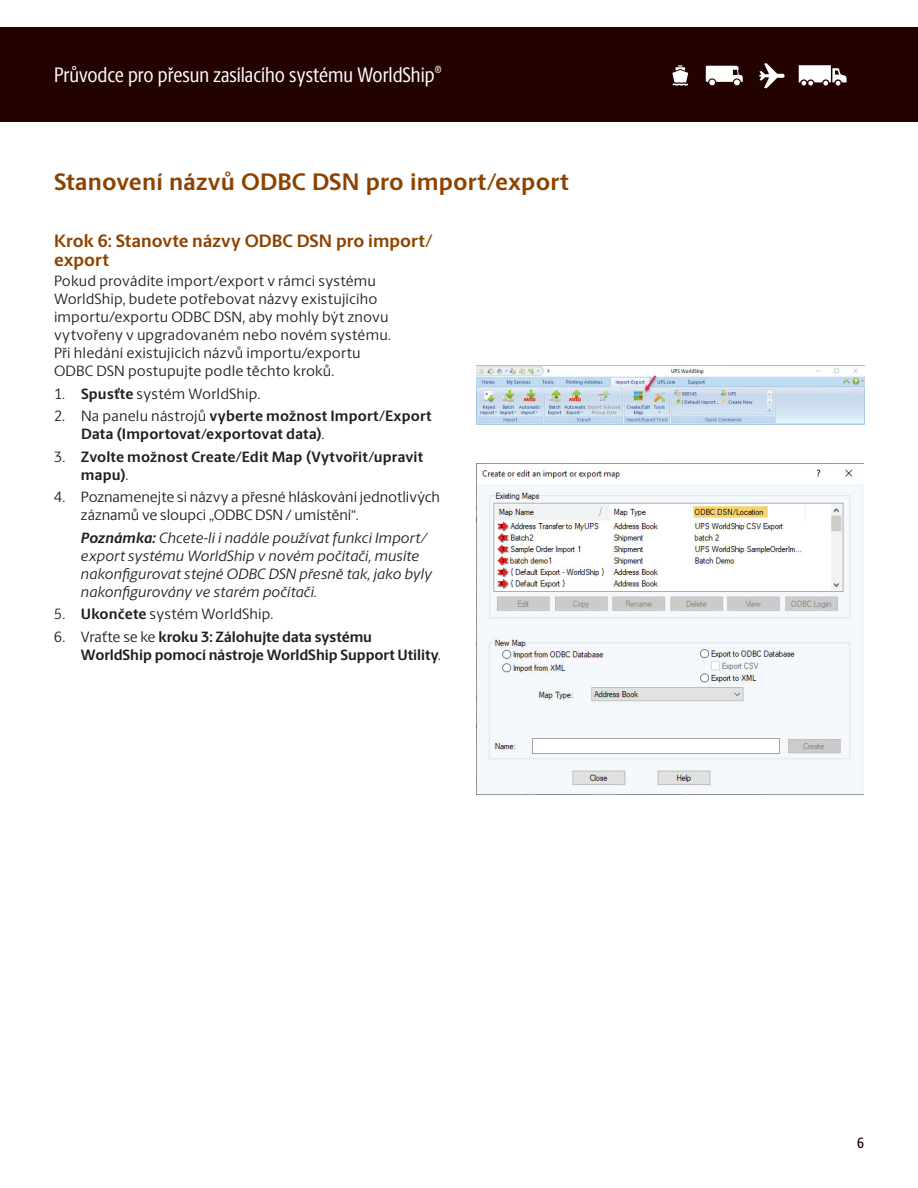
<style>
.page{position:relative;width:918px;height:1188px;background:#fff}
.page>*{position:absolute;margin:0;border:0;box-sizing:border-box;transform-origin:0 0}
.t1{font:700 24px "UPS Berlingske Sans";letter-spacing:.005em;color:#8d4300}
.t2{font:21px "UPS Berlingske Sans Cn";color:#fff}
.t3{font:700 18px/19.5px "UPS Berlingske Sans";color:#8d4300}
.t4{font:15px/18px "UPS Berlingske Sans";letter-spacing:.01em;color:#231f20}
.t5{font:700 15px/18px "UPS Berlingske Sans";letter-spacing:.005em;color:#231f20}
.t6{font:italic 15px/18px "UPS Berlingske Sans";letter-spacing:.01em;color:#231f20}
.t7{font:500 15px "UPS Berlingske Sans Cn";color:#230300}
.s1{font-weight:700}
.s2{font-weight:400}
</style>
<div class="page">
<div style="left:0;top:27px;width:918px;height:95px;background:#230300"></div>
<svg style="left:672px;top:65px;width:16px;height:21px"></svg>
<svg style="left:706px;top:66px;width:37px;height:20px"></svg>
<svg style="left:759px;top:63px;width:26px;height:25px"></svg>
<svg style="left:799px;top:65px;width:48px;height:21px"></svg>
<img style="left:477px;top:365px;width:387px;height:59px">
<img style="left:477px;top:469px;width:387px;height:325px">
<h2 class="t2" style="left:54px;top:60px;width:389px">Průvodce pro přesun zasílacího systému WorldShip<sup>®</sup></h2>
<h1 class="t1" style="left:54px;top:164px;width:516px">Stanovení názvů ODBC DSN pro import/export</h1>
<p class="t3" style="left:54px;top:230px;width:380px">Krok 6: Stanovte názvy ODBC DSN pro import/ export</p>
<p class="t4" style="left:54px;top:272px;width:338px">Pokud provádíte import/export v rámci systému WorldShip, budete potřebovat názvy existujícího importu/exportu ODBC DSN, aby mohly být znovu vytvořeny v upgradovaném nebo novém systému.<br>Při hledání existujících názvů importu/exportu ODBC DSN postupujte podle těchto kroků.</p>
<p class="t4" style="left:54px;top:384px;width:208px">1. <span class="s1">Spusťte</span> systém WorldShip.</p>
<p class="t5" style="left:81px;top:407px;width:352px;text-indent:-27px"><span class="s2">2. Na panelu nástrojů</span> vyberte možnost Import/Export<br>Data (Importovat/exportovat data)<span class="s2">.</span></p>
<p class="t5" style="left:81px;top:448px;width:344px;text-indent:-27px"><span class="s2">3.</span> Zvolte možnost Create/Edit Map (Vytvořit/upravit mapu)<span class="s2">.</span></p>
<p class="t4" style="left:81px;top:488px;width:361px;text-indent:-27px">4. Poznamenejte si názvy a přesné hláskování jednotlivých záznamů ve sloupci „ODBC DSN / umístění“.</p>
<p class="t6" style="left:81px;top:528px;width:353px"><span class="s1">Poznámka:</span> Chcete-li i nadále používat funkci Import/ export systému WorldShip v novém počítači, musíte nakonfigurovat stejné ODBC DSN přesně tak, jako byly nakonfigurovány ve starém počítači.</p>
<p class="t4" style="left:54px;top:605px;width:221px">5. <span class="s1">Ukončete</span> systém WorldShip.</p>
<p class="t5" style="left:81px;top:628px;width:361px;text-indent:-27px"><span class="s2">6. Vraťte se ke</span> kroku 3: Zálohujte data systému<br>WorldShip pomocí nástroje WorldShip Support Utility<span class="s2">.</span></p>
<p class="t7" style="left:857px;top:1132px;width:8px">6</p>
</div>
